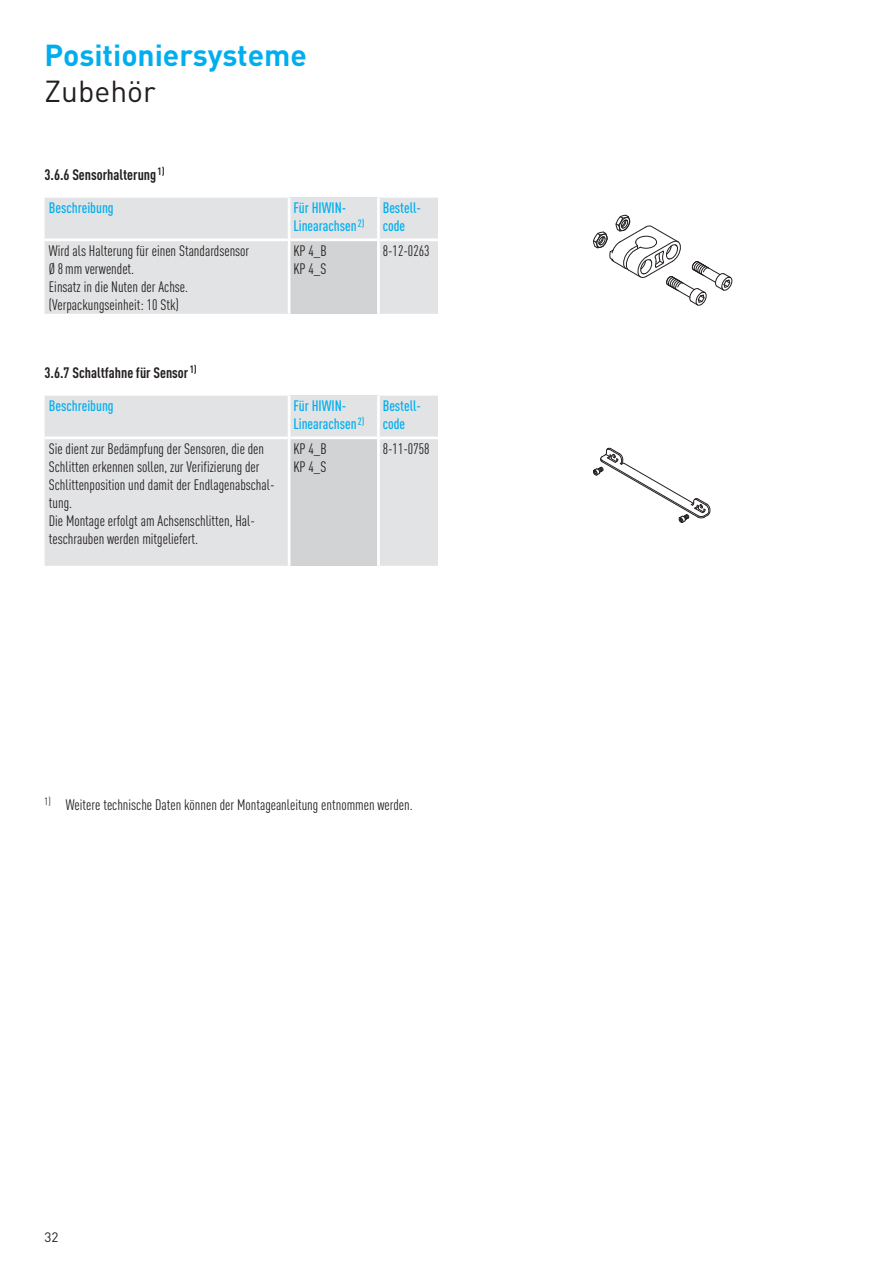
<style>
.page{position:relative;width:893px;height:1263px;background:#fff}
.page>*{position:absolute;margin:0;border:0;box-sizing:border-box;transform-origin:0 0}
.t1{font:700 30px "DIN Pro";color:#00aeef}
.t2{font:30px "DIN Pro";color:#231f20}
.t3{font:condensed 15px/18px "DIN Pro";color:#231f20}
.t4{font:500 condensed 15px/18px "DIN Pro";color:#00aeef}
.t5{font:700 condensed 15px "DIN Pro";color:#231f20}
.t6{font:13.5px "DIN Pro";color:#231f20}
</style>
<div class="page">
<div style="left:45px;top:198px;width:393px;height:116px;background:#e2e3e4"></div>
<div style="left:289px;top:198px;width:89px;height:42px;background:#e2e3e4"></div>
<div style="left:289px;top:240px;width:89px;height:74px;background:#d1d3d4"></div>
<hr style="left:45px;top:239px;width:243px;height:2px;background:#fff">
<hr style="left:290px;top:239px;width:87px;height:2px;background:#fff">
<hr style="left:380px;top:239px;width:58px;height:2px;background:#fff">
<hr style="left:377px;top:198px;width:3px;height:42px;background:#fff">
<hr style="left:288px;top:198px;width:2px;height:116px;background:#fff">
<hr style="left:377px;top:240px;width:3px;height:74px;background:#fff">
<div style="left:45px;top:396px;width:393px;height:170px;background:#e2e3e4"></div>
<div style="left:289px;top:396px;width:89px;height:42px;background:#e2e3e4"></div>
<div style="left:289px;top:438px;width:89px;height:128px;background:#d1d3d4"></div>
<hr style="left:45px;top:437px;width:243px;height:2px;background:#fff">
<hr style="left:290px;top:437px;width:87px;height:2px;background:#fff">
<hr style="left:380px;top:437px;width:58px;height:2px;background:#fff">
<hr style="left:377px;top:396px;width:3px;height:42px;background:#fff">
<hr style="left:288px;top:396px;width:2px;height:170px;background:#fff">
<hr style="left:377px;top:438px;width:3px;height:128px;background:#fff">
<svg style="left:593px;top:214px;width:139px;height:92px"></svg>
<svg style="left:593px;top:448px;width:117px;height:75px"></svg>
<h1 class="t1" style="left:45px;top:44px;width:264px">Positioniersysteme</h1>
<h1 class="t2" style="left:45px;top:80px;width:113px">Zubehör</h1>
<p class="t5" style="left:45px;top:169px;width:122px">3.6.6 Sensorhalterung <sup>1)</sup></p>
<p class="t4" style="left:49px;top:201px;width:66px">Beschreibung</p>
<p class="t4" style="left:293px;top:201px;width:73px">Für HIWIN-<br>Linearachsen <sup>2)</sup></p>
<p class="t4" style="left:383px;top:201px;width:40px">Bestell&shy;code</p>
<p class="t3" style="left:49px;top:243px;width:202px">Wird als Halterung für einen Standardsensor<br>Ø 8 mm verwendet.<br>Einsatz in die Nuten der Achse. (Verpackungseinheit: 10 Stk)</p>
<p class="t3" style="left:293px;top:243px;width:35px">KP 4_B<br>KP 4_S</p>
<p class="t3" style="left:383px;top:243px;width:48px">8-12-0263</p>
<p class="t5" style="left:45px;top:367px;width:154px">3.6.7 Schaltfahne für Sensor <sup>1)</sup></p>
<p class="t4" style="left:49px;top:399px;width:66px">Beschreibung</p>
<p class="t4" style="left:293px;top:399px;width:73px">Für HIWIN-<br>Linearachsen <sup>2)</sup></p>
<p class="t4" style="left:383px;top:399px;width:40px">Bestell&shy;code</p>
<p class="t3" style="left:49px;top:441px;width:227px">Sie dient zur Bedämpfung der Sensoren, die den Schlitten erkennen sollen, zur Verifizierung der Schlittenposition und damit der Endlagenabschal&shy;tung.<br>Die Montage erfolgt am Achsenschlitten, Hal&shy;teschrauben werden mitgeliefert.</p>
<p class="t3" style="left:293px;top:441px;width:35px">KP 4_B<br>KP 4_S</p>
<p class="t3" style="left:383px;top:441px;width:48px">8-11-0758</p>
<p class="t3" style="left:45px;top:797px;width:370px"><sup>1)</sup> Weitere technische Daten können der Montageanleitung entnommen werden.</p>
<p class="t6" style="left:45px;top:1232px;width:16px">32</p>
</div>
